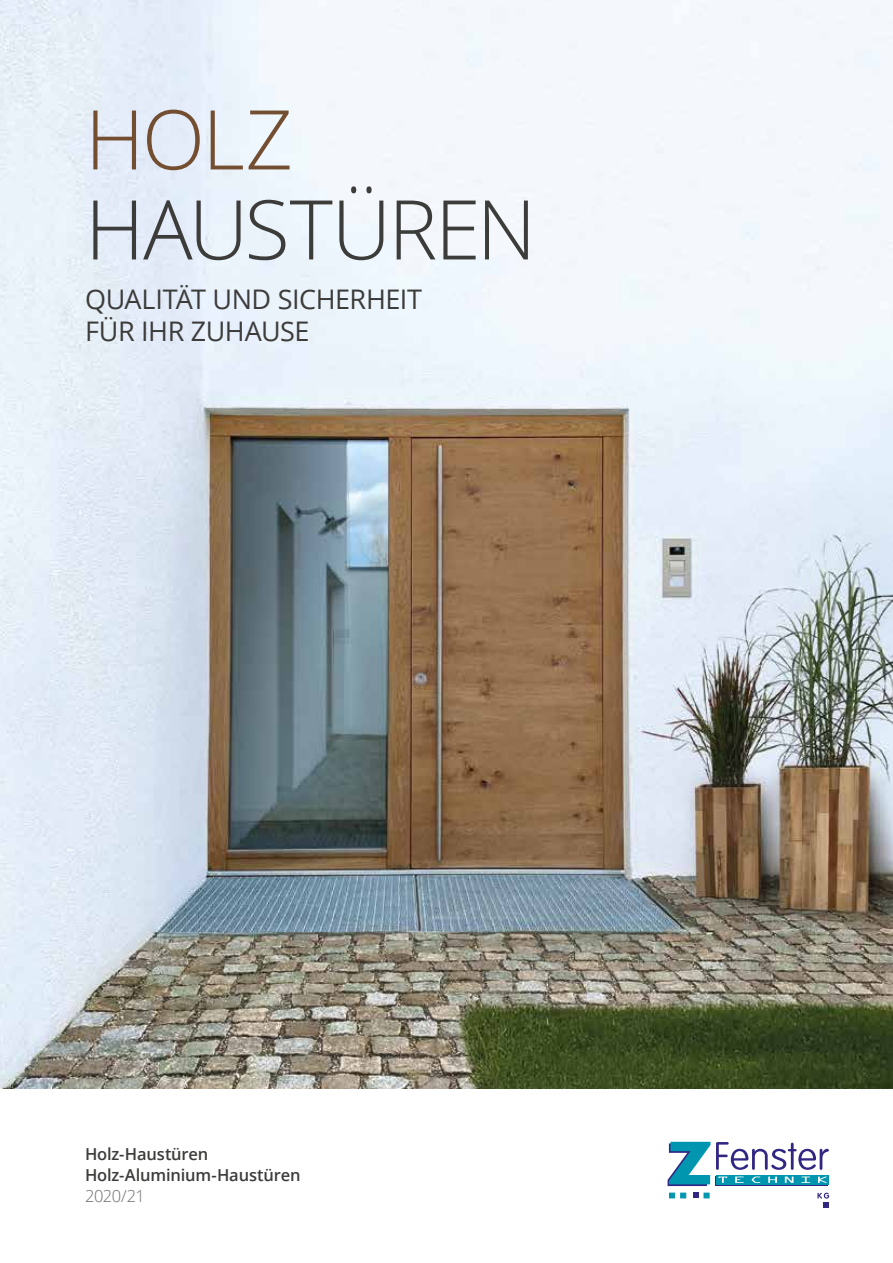
<style>
.page{position:relative;width:893px;height:1263px;background:#fff}
.page>*{position:absolute;margin:0;border:0;box-sizing:border-box;transform-origin:0 0}
.t1{font:300 82.5px "Open Sans";letter-spacing:-.03em;color:#3c3c3b}
.t2{font:300 82.5px "Open Sans";color:#734e31}
.t3{font:27px/32.4px "Open Sans";letter-spacing:-.02em;color:#3c3c3b}
.t4{font:600 16.5px/21px "Open Sans";letter-spacing:-.01em;color:#3c3c3b}
.t5{font:300 16.5px "Open Sans";letter-spacing:-.03em;color:#706f6f}
</style>
<div class="page">
<svg style="left:668px;top:1142px;width:42px;height:44px"></svg>
<div style="left:715px;top:1177px;width:113px;height:9px;background:#0096b0"></div>
<div style="left:716px;top:1175px;width:113px;height:9px;background:#0096b0"></div>
<svg style="left:716px;top:1142px;width:113px;height:28px"></svg>
<svg style="left:718px;top:1176px;width:9px;height:7px"></svg>
<svg style="left:735px;top:1176px;width:9px;height:7px"></svg>
<svg style="left:752px;top:1176px;width:8px;height:7px"></svg>
<svg style="left:768px;top:1176px;width:9px;height:7px"></svg>
<svg style="left:785px;top:1176px;width:8px;height:7px"></svg>
<svg style="left:801px;top:1176px;width:9px;height:7px"></svg>
<svg style="left:818px;top:1176px;width:9px;height:7px"></svg>
<svg style="left:669px;top:1192px;width:41px;height:7px"></svg>
<svg style="left:817px;top:1193px;width:12px;height:15px"></svg>
<img style="left:0;top:0;width:893px;height:1089px">
<h1 class="t2" style="left:85px;top:83px;width:209px">HOLZ</h1>
<h1 class="t1" style="left:85px;top:173px;width:453px">HAUSTÜREN</h1>
<h2 class="t3" style="left:85px;top:282px;width:339px">QUALITÄT UND SICHERHEIT<br>FÜR IHR ZUHAUSE</h2>
<p class="t4" style="left:85px;top:1143px;width:217px">Holz-Haustüren<br>Holz-Aluminium-Haustüren</p>
<p class="t5" style="left:85px;top:1185px;width:61px">2020/21</p>
</div>
